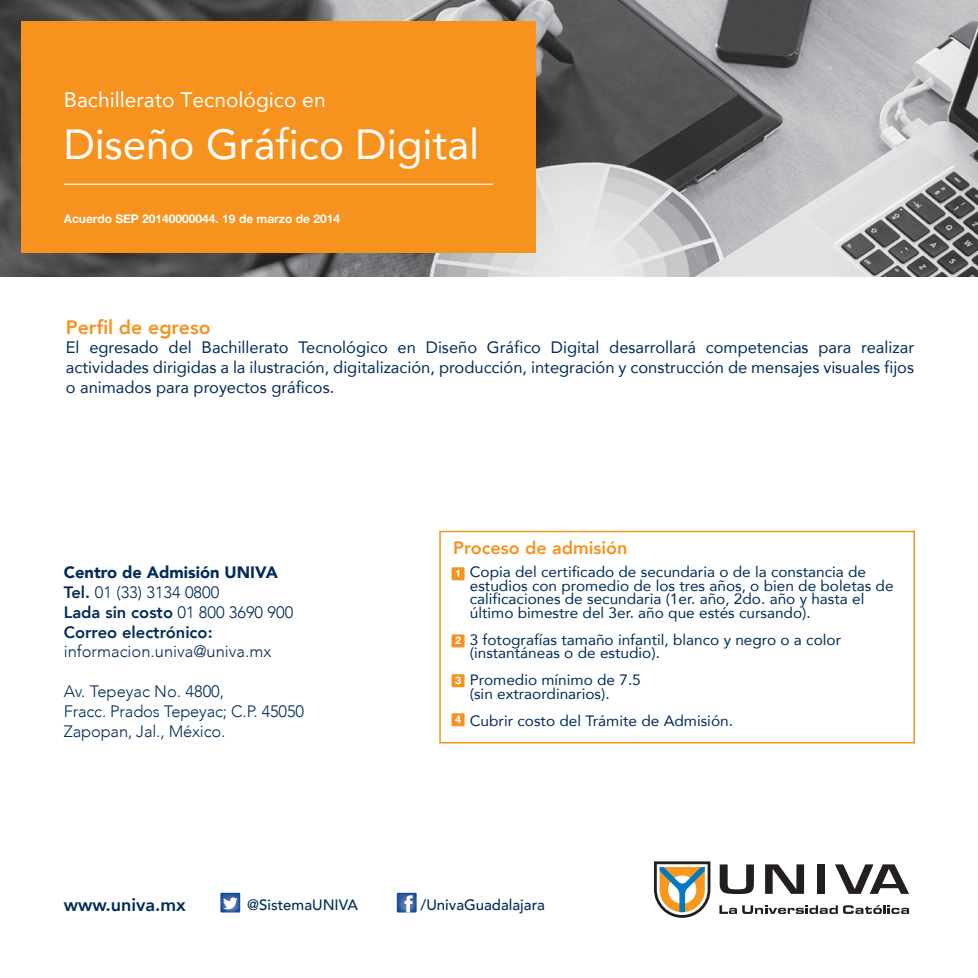
<style>
.page{position:relative;width:978px;height:978px;background:#fff}
.page>*{position:absolute;margin:0;border:0;box-sizing:border-box;transform-origin:0 0}
.t1{font:42px "Avenir";color:#fff}
.t2{font:21px "Avenir";color:#fff}
.t3{font:800 19.5px "Avenir";color:#f7921e}
.t4{font:800 18px "Avenir";color:#f7921e}
.t5{font:800 18px "Avenir";color:#002d5b}
.t6{font:16.5px/19.8px "Avenir";color:#002d5b;text-align:justify}
.t7{font:300 16.5px/19.8px "Avenir";letter-spacing:-.01em;color:#002d5b}
.t8{font:800 16.5px/19.8px "Avenir";color:#002d5b}
.t9{font:15px/13.5px "Avenir";color:#002d5b}
.t10{font:500 15px "Avenir";color:#002d5b}
.t11{font:12px "Alte Haas Grotesk Bold";color:#fff}
.t12{font:10.5px "Alte Haas Grotesk Bold";color:#fff}
.s1{font-weight:900}
.s2{font-weight:300}
</style>
<div class="page">
<img style="left:0;top:0;width:978px;height:276px">
<div style="left:21px;top:21px;width:515px;height:231px;background:#f7921e"></div>
<hr style="left:64px;top:184px;width:429px;height:1px;background:#fff">
<div style="left:439px;top:531px;width:476px;height:213px;border:2px solid #f7921e"></div>
<div style="left:452px;top:567px;width:13px;height:13px;background:#f7921e"></div>
<div style="left:452px;top:634px;width:13px;height:13px;background:#f7921e"></div>
<div style="left:452px;top:674px;width:13px;height:13px;background:#f7921e"></div>
<div style="left:452px;top:713px;width:13px;height:13px;background:#f7921e"></div>
<svg style="left:397px;top:893px;width:20px;height:19px"></svg>
<svg style="left:220px;top:893px;width:20px;height:19px"></svg>
<svg style="left:720px;top:864px;width:34px;height:30px"></svg>
<svg style="left:835px;top:864px;width:74px;height:30px"></svg>
<svg style="left:765px;top:864px;width:39px;height:30px"></svg>
<div style="left:817px;top:864px;width:8px;height:30px;background:#231f20"></div>
<svg style="left:719px;top:905px;width:190px;height:9px"></svg>
<svg style="left:654px;top:861px;width:56px;height:57px"></svg>
<h2 class="t2" style="left:64px;top:82px;width:263px">Bachillerato Tecnológico en</h2>
<h1 class="t1" style="left:64px;top:111px;width:417px">Diseño Gráfico Digital</h1>
<p class="t11" style="left:64px;top:211px;width:278px">Acuerdo SEP 20140000044. 19 de marzo de 2014</p>
<h3 class="t3" style="left:66px;top:312px;width:146px">Perfil de egreso</h3>
<p class="t6" style="left:66px;top:337px;width:850px">El egresado del Bachillerato Tecnológico en Diseño Gráfico Digital desarrollará competencias para realizar actividades dirigidas a la ilustración, digitalización, producción, integración y construcción de mensajes visuales fijos o animados para proyectos gráficos.</p>
<p class="t8" style="left:64px;top:563px;width:231px"><span class="s1">Centro de Admisión UNIVA<br></span>Tel. <span class="s2">01 (33) 3134 0800<br></span>Lada sin costo <span class="s2">01 800 3690 900<br></span>Correo electrónico:</p>
<p class="t7" style="left:64px;top:642px;width:209px">informacion.univa@univa.mx</p>
<p class="t7" style="left:64px;top:681px;width:242px">Av. Tepeyac No. 4800,<br>Fracc. Prados Tepeyac; C.P. 45050<br>Zapopan, Jal., México.</p>
<p class="t4" style="left:453px;top:534px;width:176px">Proceso de admisión</p>
<p class="t9" style="left:470px;top:565px;width:425px">Copia del certificado de secundaria o de la constancia de estudios con promedio de los tres años, o bien de boletas de calificaciones de secundaria (1er. año, 2do. año y hasta el último bimestre del 3er. año que estés cursando).</p>
<p class="t9" style="left:470px;top:632px;width:373px">3 fotografías tamaño infantil, blanco y negro o a color (instantáneas o de estudio).</p>
<p class="t9" style="left:470px;top:673px;width:173px">Promedio mínimo de 7.5 (sin extraordinarios).</p>
<p class="t9" style="left:470px;top:713px;width:265px">Cubrir costo del Trámite de Admisión.</p>
<p class="t12" style="left:455px;top:567px;width:7px">1</p>
<p class="t12" style="left:455px;top:634px;width:7px">2</p>
<p class="t12" style="left:455px;top:674px;width:7px">3</p>
<p class="t12" style="left:455px;top:713px;width:7px">4</p>
<p class="t5" style="left:64px;top:890px;width:123px">www.univa.mx</p>
<p class="t10" style="left:247px;top:892px;width:113px">@SistemaUNIVA</p>
<p class="t10" style="left:421px;top:892px;width:126px">/UnivaGuadalajara</p>
</div>
